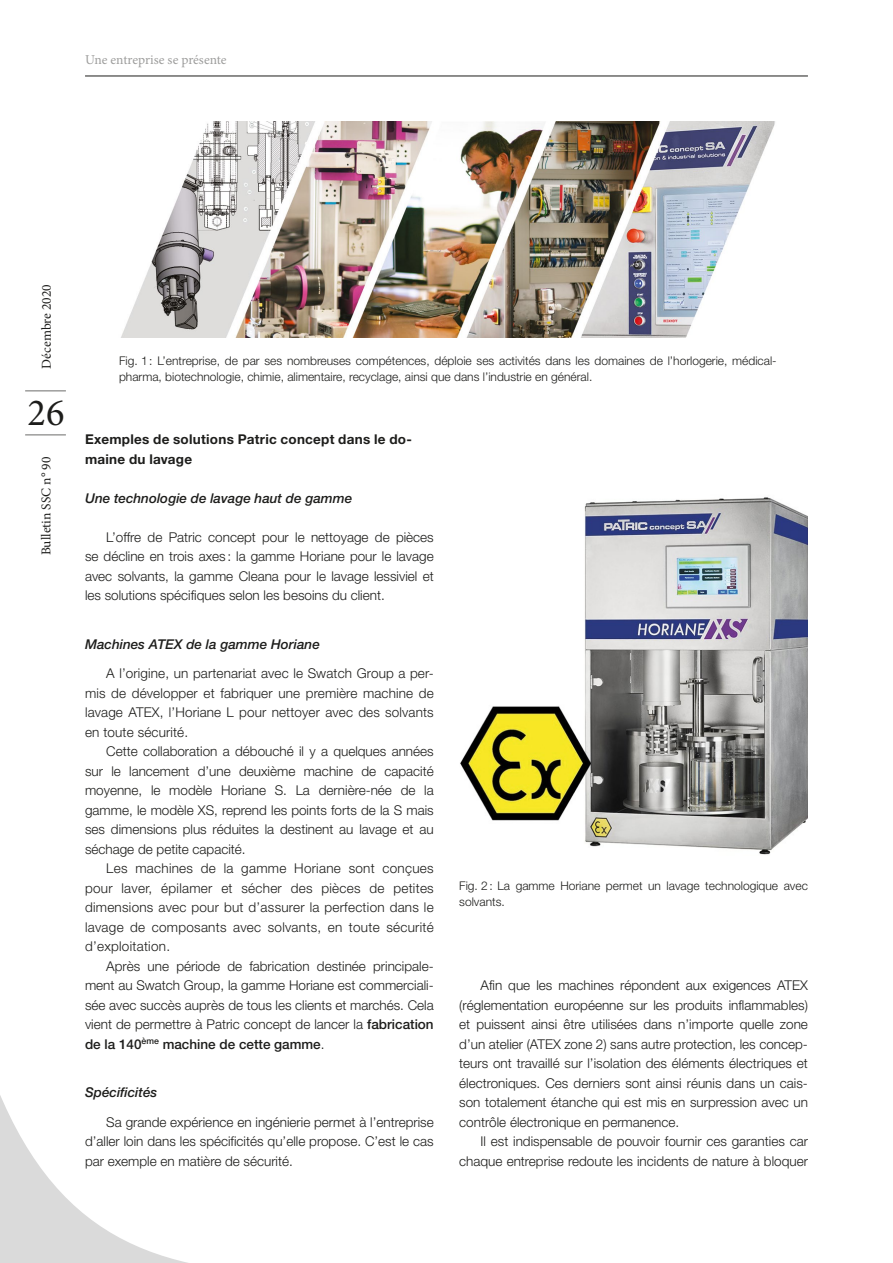
<style>
.page{position:relative;width:893px;height:1263px;background:#fff}
.page>*{position:absolute;margin:0;border:0;box-sizing:border-box;transform-origin:0 0}
.t1{font:38.4px "Minion Pro";color:#1d1d1b}
.Texte{font:300 13.5px/19.5px "Helvetica Neue";color:#1d1d1b;text-align:justify}
.Sous-titre_2{font:italic 500 13.5px "Helvetica Neue";color:#1d1d1b}
.Sous-titre_1{font:700 13.5px/19.5px "Helvetica Neue";letter-spacing:.02em;color:#1d1d1b}
.t2{font:13.5px "Minion Pro";color:#1d1d1b}
.t3{font:13.5px "Minion Pro";letter-spacing:-.005em;color:#9d9d9c}
.t4{font:300 12px/16.5px "Helvetica Neue";color:#1d1d1b}
.s1{font-weight:500}
</style>
<div class="page">
<hr style="left:85px;top:76px;width:723px;height:1px;background:#1d1d1b">
<svg style="left:0;top:1095px;width:188px;height:168px"></svg>
<hr style="left:25px;top:390px;width:41px;height:2px;background:#9d9d9c">
<hr style="left:25px;top:434px;width:41px;height:2px;background:#9d9d9c">
<img style="left:121px;top:121px;width:654px;height:217px">
<img style="left:460px;top:497px;width:348px;height:358px">
<p class="t3" style="left:85px;top:50px;width:143px">Une entreprise se présente</p>
<p class="t2" style="left:38px;top:368px;width:86px;rotate:-90deg">Décembre 2020</p>
<h1 class="t1" style="left:28px;top:387px;width:38px">26</h1>
<p class="t2" style="left:37px;top:555px;width:100px;rotate:-90deg">Bulletin SSC n° 90</p>
<p class="t4" style="left:119px;top:352px;width:659px">Fig. 1: L’entreprise, de par ses nombreuses compétences, déploie ses activités dans les domaines de l’horlogerie, médical&shy;pharma, biotechnologie, chimie, alimentaire, recyclage, ainsi que dans l’industrie en général.</p>
<p class="Sous-titre_1" style="left:85px;top:429px;width:328px">Exemples de solutions Patric concept dans le do&shy;maine du lavage</p>
<p class="Sous-titre_2" style="left:85px;top:490px;width:269px">Une technologie de lavage haut de gamme</p>
<p class="Texte" style="left:85px;top:527px;width:350px;text-indent:21px">L’offre de Patric concept pour le nettoyage de pièces se décline en trois axes : la gamme Horiane pour le lavage avec solvants, la gamme Cleana pour le lavage lessiviel et les solutions spécifiques selon les besoins du client.</p>
<p class="Sous-titre_2" style="left:85px;top:636px;width:236px">Machines ATEX de la gamme Horiane</p>
<p class="Texte" style="left:85px;top:663px;width:350px;text-indent:21px">A l’origine, un partenariat avec le Swatch Group a per&shy;mis de développer et fabriquer une première machine de lavage ATEX, l’Horiane L pour nettoyer avec des solvants en toute sécurité.</p>
<p class="Texte" style="left:85px;top:741px;width:350px;text-indent:21px">Cette collaboration a débouché il y a quelques années sur le lancement d’une deuxième machine de capacité moyenne, le modèle Horiane S. La dernière-née de la gamme, le modèle XS, reprend les points forts de la S mais ses dimensions plus réduites la destinent au lavage et au séchage de petite capacité.</p>
<p class="Texte" style="left:85px;top:858px;width:350px;text-indent:21px">Les machines de la gamme Horiane sont conçues pour laver, épilamer et sécher des pièces de petites dimensions avec pour but d’assurer la perfection dans le lavage de composants avec solvants, en toute sécurité d’exploitation.</p>
<p class="Texte" style="left:85px;top:956px;width:350px;text-indent:21px">Après une période de fabrication destinée principale&shy;ment au Swatch Group, la gamme Horiane est commerciali&shy;sée avec succès auprès de tous les clients et marchés. Cela vient de permettre à Patric concept de lancer la <span class="s1">fabrication de la 140</span><sup>ème</sup> <span class="s1">machine de cette gamme</span>.</p>
<p class="Sous-titre_2" style="left:85px;top:1084px;width:74px">Spécificités</p>
<p class="Texte" style="left:85px;top:1112px;width:350px;text-indent:21px">Sa grande expérience en ingénierie permet à l’entreprise d’aller loin dans les spécificités qu’elle propose. C’est le cas par exemple en matière de sécurité.</p>
<p class="t4" style="left:459px;top:877px;width:350px">Fig. 2: La gamme Horiane permet un lavage technologique avec solvants.</p>
<p class="Texte" style="left:459px;top:975px;width:350px;text-indent:21px">Afin que les machines répondent aux exigences ATEX (réglementation européenne sur les produits inflammables) et puissent ainsi être utilisées dans n’importe quelle zone d’un atelier (ATEX zone 2) sans autre protection, les concep&shy;teurs ont travaillé sur l’isolation des éléments électriques et électroniques. Ces derniers sont ainsi réunis dans un cais&shy;son totalement étanche qui est mis en surpression avec un contrôle électronique en permanence.</p>
<p class="Texte" style="left:459px;top:1131px;width:350px;text-align:right">Il est indispensable de pouvoir fournir ces garanties car chaque entreprise redoute les incidents de nature à bloquer</p>
</div>
